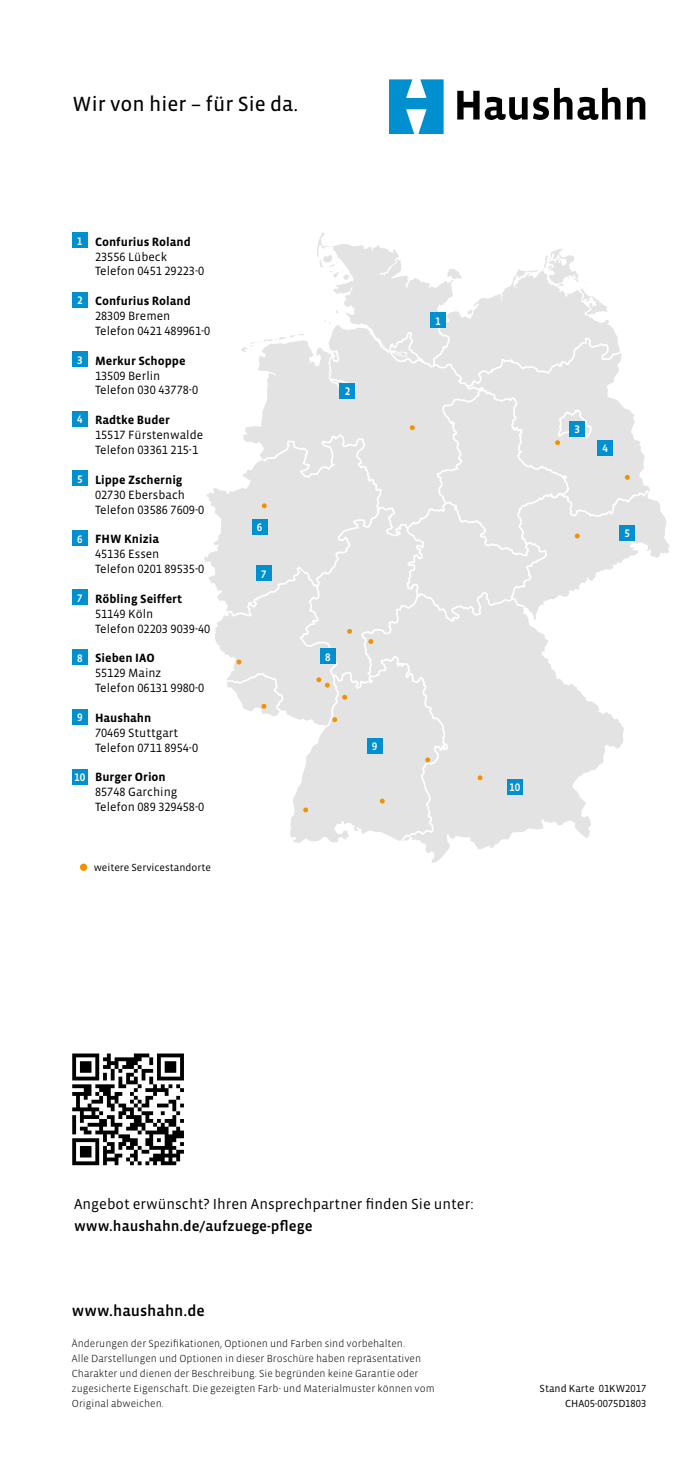
<style>
.page{position:relative;width:695px;height:1474px;background:#fff}
.page>*{position:absolute;margin:0;border:0;box-sizing:border-box;transform-origin:0 0}
.t1{font:21px "Vista Sans OT";color:#000}
.t2{font:500 15.75px "Vista Sans OT";color:#000}
.t3{font:14.88px "Vista Sans OT";color:#000}
.t4{font:500 14.88px "Vista Sans OT";color:#000}
.t5{font:700 12.95px "Vista Sans OT";color:#000}
.t6{font:12.25px/14.9px "Vista Sans OT";color:#000}
.t7{font:700 12.25px "Vista Sans OT";color:#000}
.t8{font:500 11.2px "Vista Sans OT";color:#fff}
.t9{font:300 10.5px/15px "Vista Sans OT";color:#000}
.t10{font:10.5px/15px "Vista Sans OT";color:#000;text-align:right}
</style>
<div class="page">
<svg style="left:457px;top:91px;width:70px;height:29px"></svg>
<svg style="left:533px;top:88px;width:87px;height:32px"></svg>
<svg style="left:626px;top:97px;width:19px;height:22px"></svg>
<svg style="left:389px;top:79px;width:54px;height:55px"></svg>
<div style="left:72px;top:232px;width:16px;height:16px;background:#008fcf"></div>
<div style="left:72px;top:589px;width:16px;height:16px;background:#008fcf"></div>
<div style="left:72px;top:292px;width:16px;height:15px;background:#008fcf"></div>
<div style="left:72px;top:351px;width:16px;height:16px;background:#008fcf"></div>
<div style="left:72px;top:411px;width:16px;height:15px;background:#008fcf"></div>
<div style="left:72px;top:470px;width:16px;height:16px;background:#008fcf"></div>
<div style="left:72px;top:530px;width:16px;height:16px;background:#008fcf"></div>
<div style="left:72px;top:649px;width:16px;height:16px;background:#008fcf"></div>
<div style="left:72px;top:709px;width:16px;height:15px;background:#008fcf"></div>
<div style="left:72px;top:768px;width:16px;height:16px;background:#008fcf"></div>
<div style="left:80px;top:863px;width:7px;height:8px;background:#f39200;border-radius:50%"></div>
<svg style="left:72px;top:1053px;width:112px;height:112px"></svg>
<svg style="left:204px;top:232px;width:465px;height:631px"></svg>
<svg style="left:225px;top:314px;width:426px;height:528px"></svg>
<svg style="left:555px;top:440px;width:5px;height:5px"></svg>
<svg style="left:624px;top:475px;width:5px;height:5px"></svg>
<svg style="left:574px;top:533px;width:5px;height:5px"></svg>
<svg style="left:261px;top:703px;width:5px;height:5px"></svg>
<svg style="left:236px;top:659px;width:5px;height:5px"></svg>
<svg style="left:262px;top:503px;width:5px;height:5px"></svg>
<svg style="left:347px;top:629px;width:5px;height:5px"></svg>
<svg style="left:368px;top:639px;width:5px;height:5px"></svg>
<svg style="left:342px;top:694px;width:5px;height:5px"></svg>
<svg style="left:332px;top:717px;width:5px;height:5px"></svg>
<svg style="left:303px;top:807px;width:5px;height:5px"></svg>
<svg style="left:380px;top:798px;width:4px;height:5px"></svg>
<svg style="left:425px;top:757px;width:5px;height:5px"></svg>
<svg style="left:477px;top:775px;width:5px;height:5px"></svg>
<svg style="left:410px;top:425px;width:4px;height:5px"></svg>
<svg style="left:316px;top:677px;width:14px;height:10px"></svg>
<div style="left:430px;top:313px;width:15px;height:15px;background:#008fcf"></div>
<div style="left:256px;top:565px;width:16px;height:16px;background:#008fcf"></div>
<div style="left:339px;top:383px;width:16px;height:15px;background:#008fcf"></div>
<div style="left:569px;top:421px;width:16px;height:16px;background:#008fcf"></div>
<div style="left:597px;top:440px;width:16px;height:16px;background:#008fcf"></div>
<div style="left:619px;top:525px;width:16px;height:15px;background:#008fcf"></div>
<div style="left:252px;top:519px;width:15px;height:15px;background:#008fcf"></div>
<div style="left:320px;top:648px;width:16px;height:16px;background:#008fcf"></div>
<div style="left:366px;top:738px;width:16px;height:15px;background:#008fcf"></div>
<div style="left:507px;top:778px;width:15px;height:16px;background:#008fcf"></div>
<h1 class="t1" style="left:73px;top:93px;width:227px">Wir von hier – für Sie da.</h1>
<p class="t8" style="left:77px;top:235px;width:7px">1</p>
<p class="t8" style="left:77px;top:294px;width:7px">2</p>
<p class="t8" style="left:77px;top:354px;width:7px">3</p>
<p class="t8" style="left:77px;top:413px;width:7px">4</p>
<p class="t8" style="left:77px;top:473px;width:7px">5</p>
<p class="t8" style="left:77px;top:533px;width:7px">6</p>
<p class="t8" style="left:77px;top:592px;width:7px">7</p>
<p class="t8" style="left:77px;top:652px;width:7px">8</p>
<p class="t8" style="left:77px;top:711px;width:7px">9</p>
<p class="t8" style="left:74px;top:771px;width:12px">10</p>
<p class="t7" style="left:95px;top:235px;width:97px">Confurius Roland</p>
<p class="t6" style="left:95px;top:249px;width:111px">23556 Lübeck<br>Telefon 0451 29223-0</p>
<p class="t7" style="left:95px;top:295px;width:97px">Confurius Roland</p>
<p class="t6" style="left:95px;top:309px;width:117px">28309 Bremen<br>Telefon 0421 489961-0</p>
<p class="t7" style="left:95px;top:354px;width:92px">Merkur Schoppe</p>
<p class="t6" style="left:95px;top:368px;width:105px">13509 Berlin<br>Telefon 030 43778-0</p>
<p class="t7" style="left:95px;top:414px;width:76px">Radtke Buder</p>
<p class="t6" style="left:95px;top:428px;width:110px">15517 Fürstenwalde<br>Telefon 03361 215-1</p>
<p class="t7" style="left:95px;top:473px;width:89px">Lippe Zschernig</p>
<p class="t6" style="left:95px;top:487px;width:111px">02730 Ebersbach<br>Telefon 03586 7609-0</p>
<p class="t7" style="left:95px;top:533px;width:65px">FHW Knizia</p>
<p class="t6" style="left:95px;top:547px;width:111px">45136 Essen<br>Telefon 0201 89535-0</p>
<p class="t7" style="left:95px;top:592px;width:89px">Röbling Seiffert</p>
<p class="t6" style="left:95px;top:606px;width:117px">51149 Köln<br>Telefon 02203 9039-40</p>
<p class="t7" style="left:95px;top:652px;width:61px">Sieben IAO</p>
<p class="t6" style="left:95px;top:666px;width:111px">55129 Mainz<br>Telefon 06131 9980-0</p>
<p class="t7" style="left:95px;top:711px;width:58px">Haushahn</p>
<p class="t6" style="left:95px;top:725px;width:105px">70469 Stuttgart<br>Telefon 0711 8954-0</p>
<p class="t7" style="left:95px;top:771px;width:72px">Burger Orion</p>
<p class="t6" style="left:95px;top:785px;width:111px">85748 Garching<br>Telefon 089 329458-0</p>
<p class="t5" style="left:107px;top:860px;width:80px">Radtke Buder</p>
<p class="t10" style="left:94px;top:860px;width:119px">weitere Servicestandorte</p>
<p class="t8" style="left:257px;top:521px;width:7px">6</p>
<p class="t8" style="left:261px;top:568px;width:7px">7</p>
<p class="t8" style="left:344px;top:385px;width:7px">2</p>
<p class="t8" style="left:325px;top:651px;width:7px">8</p>
<p class="t8" style="left:371px;top:740px;width:7px">9</p>
<p class="t8" style="left:435px;top:315px;width:7px">1</p>
<p class="t8" style="left:574px;top:424px;width:7px">3</p>
<p class="t8" style="left:602px;top:443px;width:7px">4</p>
<p class="t8" style="left:624px;top:527px;width:7px">5</p>
<p class="t8" style="left:509px;top:781px;width:12px">10</p>
<p class="t3" style="left:74px;top:1196px;width:401px">Angebot erwünscht? Ihren Ansprechpartner finden Sie unter:</p>
<p class="t4" style="left:74px;top:1218px;width:240px">www.haushahn.de/aufzuege-pflege</p>
<p class="t2" style="left:72px;top:1302px;width:134px">www.haushahn.de</p>
<p class="t9" style="left:72px;top:1335px;width:364px">Änderungen der Spezifikationen, Optionen und Farben sind vorbehalten.<br>Alle Darstellungen und Optionen in dieser Broschüre haben repräsentativen Charakter und dienen der Beschreibung. Sie begründen keine Garantie oder zugesicherte Eigenschaft. Die gezeigten Farb- und Materialmuster können vom Original abweichen.</p>
<p class="t10" style="left:539px;top:1380px;width:108px">Stand Karte 01KW2017<br>CHA05-0075D1803</p>
</div>
